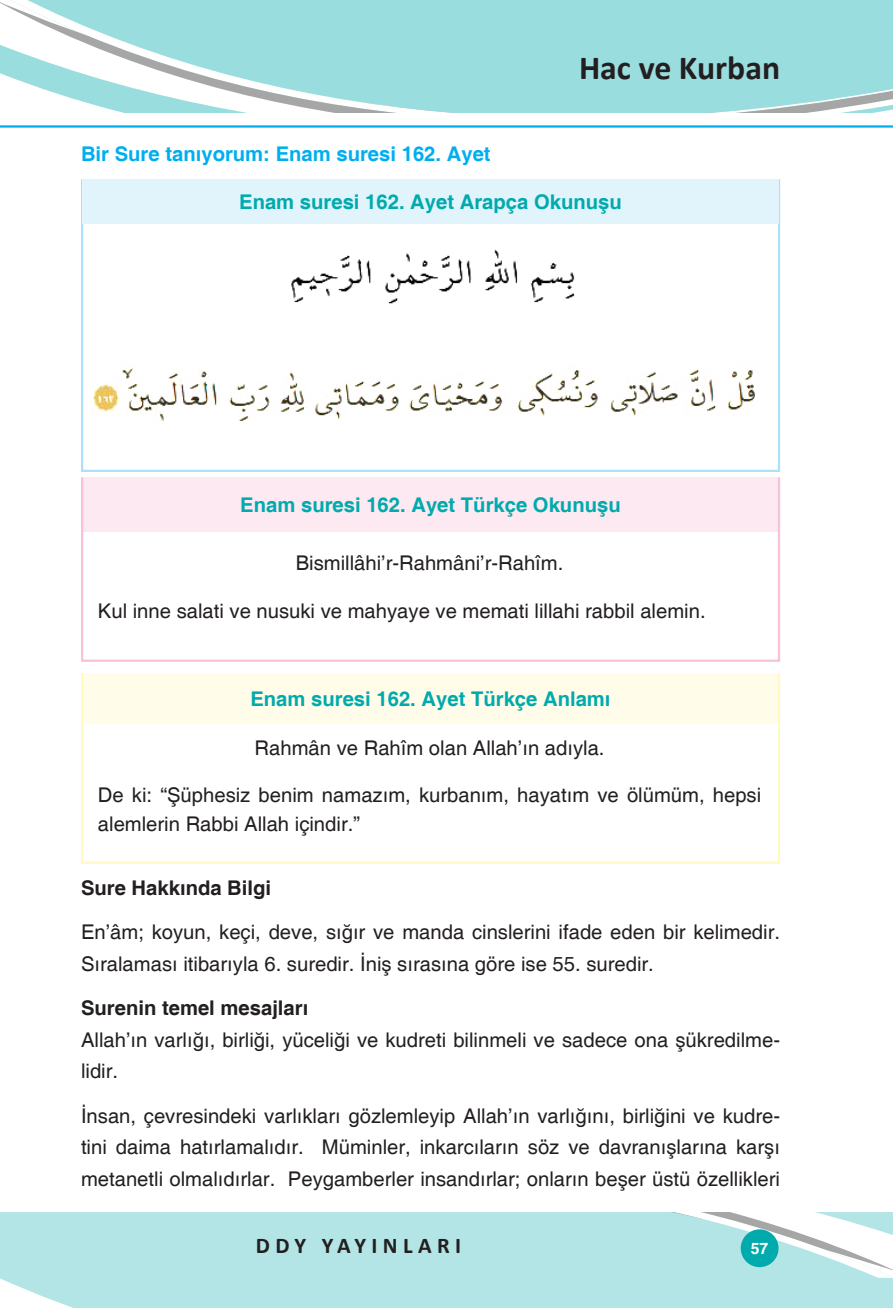
<style>
.page{position:relative;width:893px;height:1308px;background:#fff}
.page>*{position:absolute;margin:0;border:0;box-sizing:border-box;transform-origin:0 0}
.t1{font:700 33.75px "Calibri";color:#231f20}
.t2{font:700 22.5px "Calibri";letter-spacing:.24em;color:#231f20}
.t3{font:20.25px/31.5px "Helvetica";color:#231f20}
.t4{font:700 20.25px "Helvetica";color:#00aaad}
.t5{font:700 20.25px "Helvetica";color:#231f20}
.t6{font:700 20.25px "Helvetica";color:#00aeef}
.t7{font:700 15.75px "Helvetica";color:#fff}
</style>
<div class="page">
<svg style="left:0;top:1213px;width:893px;height:94px;background:#b5e5e6"></svg>
<svg style="left:0;top:0;width:893px;height:45px;background:#a1dedf"></svg>
<svg style="left:0;top:45px;width:893px;height:67px;fill:#9addde"></svg>
<hr style="left:0;top:125px;width:893px;height:3px;background:#00aeef">
<div style="left:81px;top:178px;width:699px;height:294px;border:2px solid #aae0f9"></div>
<div style="left:82px;top:179px;width:697px;height:45px;background:#e1f4fc"></div>
<img style="left:291px;top:249px;width:284px;height:55px">
<img style="left:93px;top:367px;width:662px;height:55px">
<div style="left:82px;top:477px;width:697px;height:55px;background:#fce9f1"></div>
<div style="left:81px;top:476px;width:699px;height:186px;border:2px solid #f7c1d9"></div>
<div style="left:82px;top:673px;width:697px;height:50px;background:#fffde9"></div>
<div style="left:81px;top:672px;width:699px;height:191px;border:2px solid #fffac1"></div>
<h1 class="t1" style="left:579px;top:44px;width:203px">Hac ve Kurban</h1>
<p class="t6" style="left:81px;top:142px;width:411px">Bir Sure tanıyorum: Enam suresi 162. Ayet</p>
<p class="t4" style="left:239px;top:189px;width:384px">Enam suresi 162. Ayet Arapça Okunuşu</p>
<p class="t4" style="left:240px;top:492px;width:382px">Enam suresi 162. Ayet Türkçe Okunuşu</p>
<p class="t3" style="left:296px;top:547px;width:269px">Bismillâhi’r-Rahmâni’r-Rahîm.</p>
<p class="t3" style="left:98px;top:596px;width:609px">Kul inne salati ve nusuki ve mahyaye ve memati lillahi rabbil alemin.</p>
<p class="t4" style="left:250px;top:686px;width:362px">Enam suresi 162. Ayet Türkçe Anlamı</p>
<p class="t3" style="left:255px;top:733px;width:352px">Rahmân ve Rahîm olan Allah’ın adıyla.</p>
<p class="t3" style="left:98px;top:781px;width:665px;line-height:29.2px">De ki: “Şüphesiz benim namazım, kurbanım, hayatım ve ölümüm, hepsi alemlerin Rabbi Allah içindir.”</p>
<p class="t5" style="left:81px;top:875px;width:192px">Sure Hakkında Bilgi</p>
<p class="t3" style="left:81px;top:917px;width:701px">En’âm; koyun, keçi, deve, sığır ve manda cinslerini ifade eden bir kelimedir.<br>Sıralaması itibarıyla 6. suredir. İniş sırasına göre ise 55. suredir.</p>
<p class="t5" style="left:81px;top:995px;width:229px">Surenin temel mesajları</p>
<p class="t3" style="left:81px;top:1024px;width:701px">Allah’ın varlığı, birliği, yüceliği ve kudreti bilinmeli ve sadece ona şükredilme&shy;lidir.</p>
<p class="t3" style="left:81px;top:1100px;width:701px;text-align:justify">İnsan, çevresindeki varlıkları gözlemleyip Allah’ın varlığını, birliğini ve kudre&shy;tini daima hatırlamalıdır. Müminler, inkarcıların söz ve davranışlarına karşı metanetli olmalıdırlar. Peygamberler insandırlar; onların beşer üstü özellikleri</p>
<p class="t2" style="left:256px;top:1229px;width:207px">DDY YAYINLARI</p>
<p class="t7" style="left:751px;top:1238px;width:19px">57</p>
</div>
